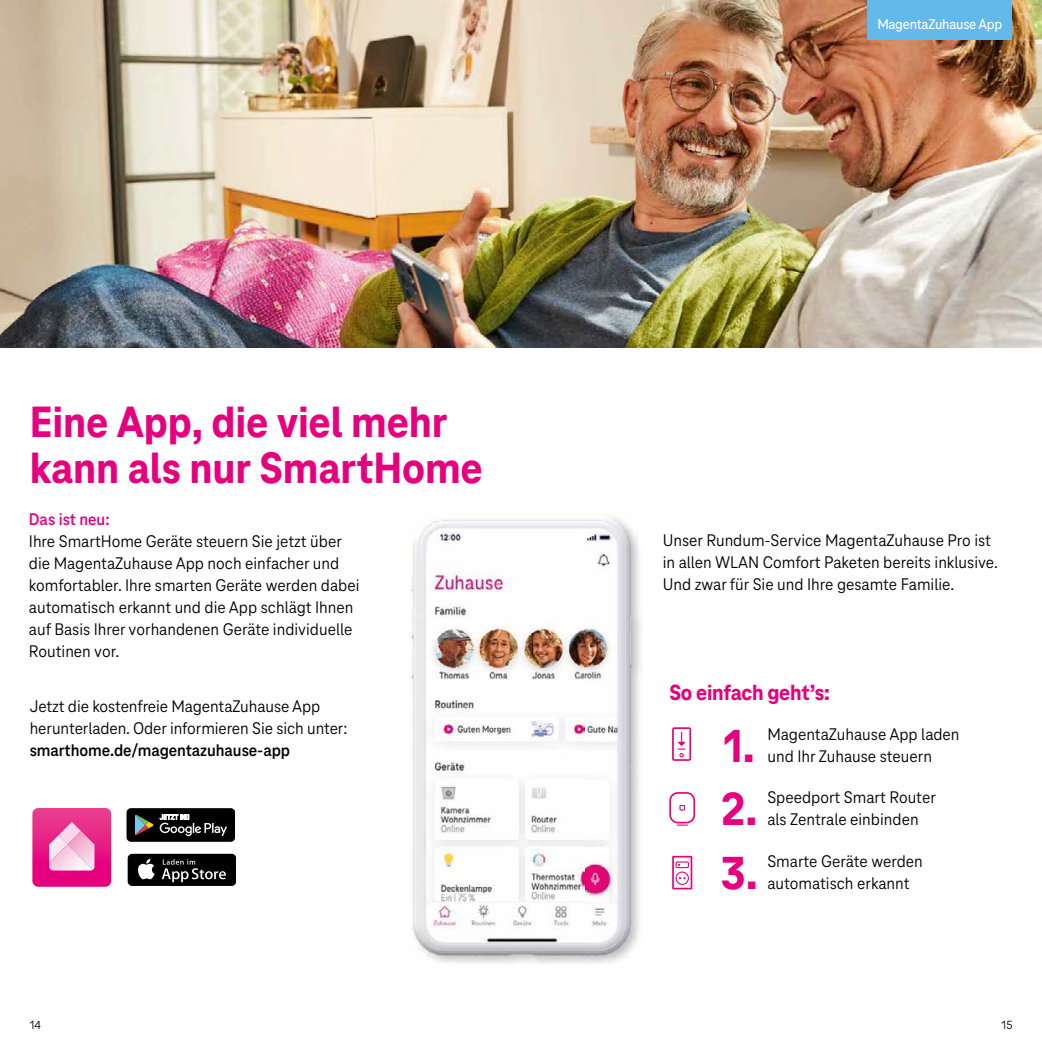
<style>
.page{position:relative;width:1042px;height:1042px;background:#fff}
.page>*{position:absolute;margin:0;border:0;box-sizing:border-box;transform-origin:0 0}
.t1{font:800 48.12px "Tele Neo";color:#e6007d}
.t2{font:800 45.5px/45.5px "Tele Neo";letter-spacing:-.005em;color:#e6007d}
.t3{font:800 22.75px "Tele Neo";letter-spacing:-.01em;color:#e6007d}
.t4{font:17.5px/21.9px "Tele Neo";color:#000}
.t5{font:700 17.5px "Tele Neo";letter-spacing:-.005em;color:#000}
.t6{font:700 17.5px "Tele Neo";color:#e6007d}
.t7{font:500 14.88px "Tele Neo";letter-spacing:-.015em;color:#fff}
.t8{font:12.25px "Tele Neo";color:#000}
</style>
<div class="page">
<img style="left:0;top:0;width:1042px;height:347px">
<div style="left:867px;top:0;width:145px;height:40px;background:#63b9e9"></div>
<div style="left:127px;top:808px;width:108px;height:34px;background:#000;border-radius:5px"></div>
<svg style="left:135px;top:815px;width:19px;height:20px"></svg>
<svg style="left:160px;top:814px;width:67px;height:22px"></svg>
<div style="left:128px;top:854px;width:108px;height:32px;background:#000;border-radius:5px"></div>
<svg style="left:138px;top:859px;width:17px;height:20px"></svg>
<svg style="left:162px;top:859px;width:64px;height:23px"></svg>
<svg style="left:32px;top:808px;width:79px;height:79px;background:#eb4fa0"></svg>
<img style="left:411px;top:517px;width:230px;height:445px">
<svg style="left:672px;top:856px;width:20px;height:33px"></svg>
<svg style="left:669px;top:792px;width:26px;height:33px"></svg>
<svg style="left:672px;top:727px;width:19px;height:34px"></svg>
<p class="t7" style="left:877px;top:15px;width:126px">MagentaZuhause App</p>
<h2 class="t2" style="left:30px;top:400px;width:454px">Eine App, die viel mehr kann als nur SmartHome</h2>
<p class="t6" style="left:29px;top:510px;width:82px">Das ist neu:</p>
<p class="t4" style="left:29px;top:530px;width:332px">Ihre SmartHome Geräte steuern Sie jetzt über die MagentaZuhause App noch einfacher und komfortabler. Ihre smarten Geräte werden dabei automatisch erkannt und die App schlägt Ihnen auf Basis Ihrer vorhandenen Geräte individuelle Routinen vor.</p>
<p class="t4" style="left:663px;top:529px;width:337px">Unser Rundum-Service MagentaZuhause Pro ist in allen WLAN Comfort Paketen bereits inklusive.<br>Und zwar für Sie und Ihre gesamte Familie.</p>
<p class="t4" style="left:30px;top:695px;width:319px">Jetzt die kostenfreie MagentaZuhause App herunterladen. Oder informieren Sie sich unter:</p>
<p class="t5" style="left:30px;top:740px;width:262px">smarthome.de/magentazuhause-app</p>
<h3 class="t3" style="left:669px;top:680px;width:162px">So einfach gehtʼs:</h3>
<p class="t4" style="left:767px;top:723px;width:194px">MagentaZuhause App laden</p>
<h1 class="t1" style="left:724px;top:719px;width:32px">1.</h1>
<p class="t4" style="left:767px;top:745px;width:166px">und Ihr Zuhause steuern</p>
<p class="t4" style="left:767px;top:787px;width:170px">Speedport Smart Router</p>
<h1 class="t1" style="left:721px;top:782px;width:38px">2.</h1>
<p class="t4" style="left:767px;top:808px;width:153px">als Zentrale einbinden</p>
<p class="t4" style="left:767px;top:850px;width:157px">Smarte Geräte werden</p>
<h1 class="t1" style="left:721px;top:846px;width:39px">3.</h1>
<p class="t4" style="left:767px;top:872px;width:144px">automatisch erkannt</p>
<p class="t8" style="left:30px;top:1017px;width:13px">14</p>
<p class="t8" style="left:1001px;top:1017px;width:13px">15</p>
</div>
